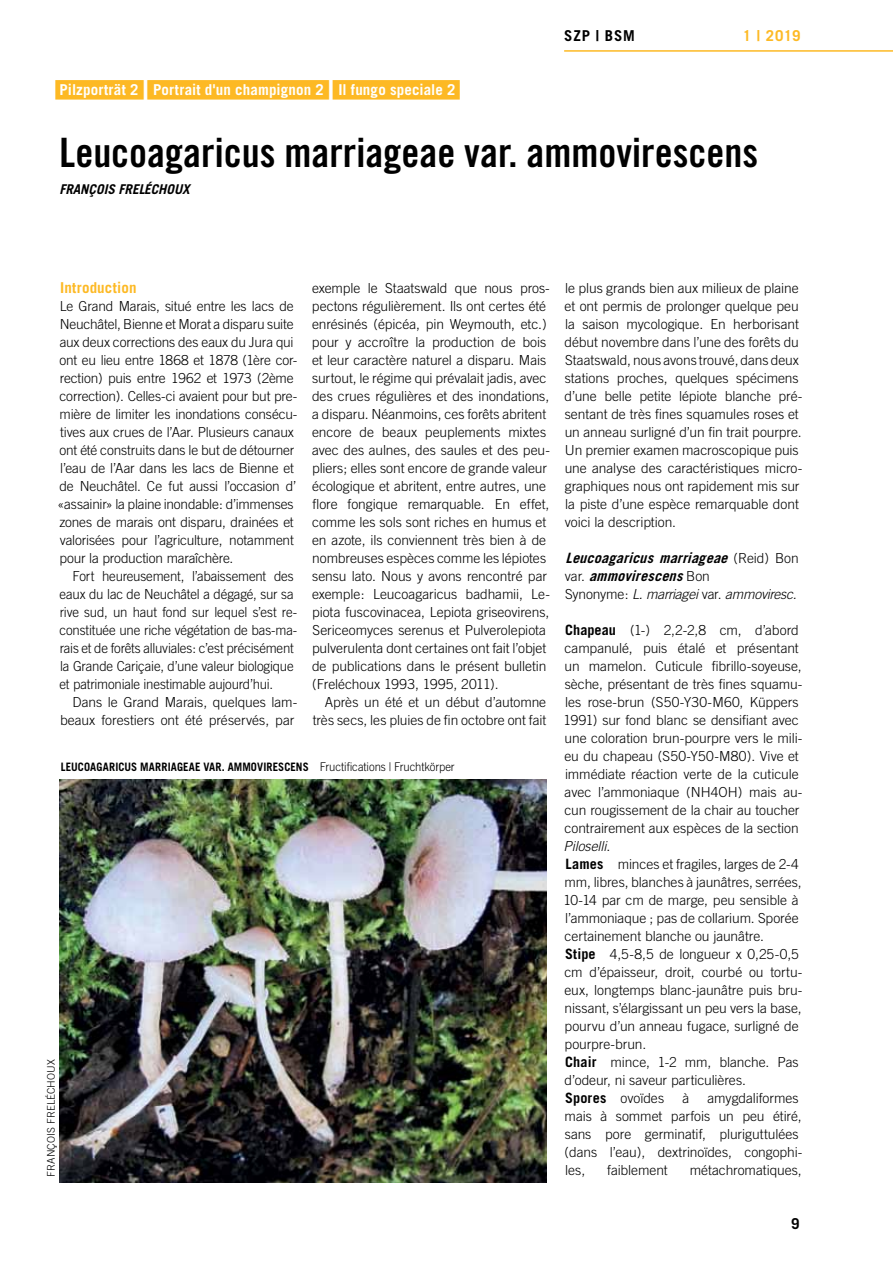
<style>
.page{position:relative;width:893px;height:1263px;background:#fff}
.page>*{position:absolute;margin:0;border:0;box-sizing:border-box;transform-origin:0 0}
.t1{font:40.5px "Trade Gothic Bold Cond Twenty";color:#000}
.t2{font:700 15px "Trade Gothic";letter-spacing:.01em;color:#fff}
.t3{font:700 15px "Trade Gothic";letter-spacing:.015em;color:#fdb924}
.t4{font:700 15px "Trade Gothic";letter-spacing:.06em;color:#000}
.t5{font:italic 700 14.25px/18px "Trade Gothic";color:#000}
.t6{font:300 13.8px/18px "Trade Gothic";letter-spacing:-.005em;color:#000}
.t7{font:300 13.8px/18px "Trade Gothic";letter-spacing:-.005em;color:#000;scale:.96 1}
.t8{font:italic 300 13.8px "Trade Gothic";letter-spacing:-.015em;color:#000}
.t9{font:italic 700 13.5px "Trade Gothic";letter-spacing:-.005em;color:#000}
.t10{font:700 11.7px "Trade Gothic";letter-spacing:.015em;color:#000;scale:.94 1}
.t11{font:300 10.5px "Trade Gothic";color:#000}
.s1{font-size:28.5px}
.s2{font-weight:300;font-size:12px}
.s3{font-weight:300;font-style:normal;font-size:13.8px}
.s4{font-style:normal}
.s5{font-weight:700;font-size:14.25px}
.s6{font-style:italic}
</style>
<div class="page">
<hr style="left:564px;top:50px;width:329px;height:2px;background:#fdb924">
<img style="left:60px;top:779px;width:487px;height:403px">
<div style="left:55px;top:80px;width:405px;height:20px;background:#fdb924"></div>
<p class="t2" style="left:60px;top:81px;width:397px">Pilzporträt 2 <span class="s1">|</span> Portrait d'un champignon 2 <span class="s1">|</span> Il fungo speciale 2</p>
<p class="t4" style="left:564px;top:27px;width:72px">SZP | BSM</p>
<p class="t3" style="left:743px;top:27px;width:59px">1 | 2019</p>
<h1 class="t1" style="left:60px;top:128px;width:700px">Leucoagaricus marriageae var. ammovirescens</h1>
<p class="t9" style="left:60px;top:181px;width:132px">FRANÇOIS FRELÉCHOUX</p>
<p class="t3" style="left:60px;top:279px;width:78px">Introduction</p>
<p class="t6" style="left:58px;top:297px;width:241px">Le Grand Marais, situé entre les lacs de Neuchâtel, Bienne et Morat a disparu suite aux deux corrections des eaux du Jura qui ont eu lieu entre 1868 et 1878 (1ère cor&shy;rection) puis entre 1962 et 1973 (2ème correction). Celles-ci avaient pour but pre&shy;mière de limiter les inondations consécu&shy;tives aux crues de l’Aar. Plusieurs canaux ont été construits dans le but de détourner l’eau de l’Aar dans les lacs de Bienne et de Neuchâtel. Ce fut aussi l’occasion d’ «assainir» la plaine inondable: d’immenses zones de marais ont disparu, drainées et valorisées pour l’agriculture, notamment pour la production maraîchère.</p>
<p class="t7" style="left:60px;top:567px;width:249px;text-indent:13px">Fort heureusement, l’abaissement des eaux du lac de Neuchâtel a dégagé, sur sa rive sud, un haut fond sur lequel s’est re&shy;constituée une riche végétation de bas-ma&shy;rais et de forêts alluviales: c’est précisément la Grande Cariçaie, d’une valeur biologique et patrimoniale inestimable aujourd’hui.</p>
<p class="t6" style="left:60px;top:693px;width:239px;text-align:right">Dans le Grand Marais, quelques lam&shy;beaux forestiers ont été préservés, par</p>
<p class="t6" style="left:312px;top:279px;width:239px">exemple le Staatswald que nous pros&shy;pectons régulièrement. Ils ont certes été enrésinés (épicéa, pin Weymouth, etc.) pour y accroître la production de bois et leur caractère naturel a disparu. Mais surtout, le régime qui prévalait jadis, avec des crues régulières et des inondations, a disparu. Néanmoins, ces forêts abritent encore de beaux peuplements mixtes avec des aulnes, des saules et des peu&shy;pliers; elles sont encore de grande valeur écologique et abritent, entre autres, une flore fongique remarquable. En effet, comme les sols sont riches en humus et en azote, ils conviennent très bien à de nombreuses espèces comme les lépiotes sensu lato. Nous y avons rencontré par exemple: Leucoagaricus badhamii, Le&shy;piota fuscovinacea, Lepiota griseovirens, Sericeomyces serenus et Pulverolepiota pulverulenta dont certaines ont fait l’objet de publications dans le présent bulletin (Freléchoux 1993, 1995, 2011).</p>
<p class="t6" style="left:313px;top:693px;width:235px;text-align:right">Après un été et un début d’automne très secs, les pluies de fin octobre ont fait</p>
<p class="t10" style="left:61px;top:759px;width:420px">Leucoagaricus marriageae var. ammovirescens <span class="s2">Fructifications | Fruchtkörper</span></p>
<p class="t11" style="left:45px;top:1177px;width:119px;rotate:-90deg">françois freléchoux</p>
<p class="t6" style="left:565px;top:279px;width:239px">le plus grands bien aux milieux de plaine et ont permis de prolonger quelque peu la saison mycologique. En herborisant début novembre dans l’une des forêts du Staatswald, nous avons trouvé, dans deux stations proches, quelques spécimens d’une belle petite lépiote blanche pré&shy;sentant de très fines squamules roses et un anneau surligné d’un fin trait pourpre.<br>Un premier examen macroscopique puis une analyse des caractéristiques micro&shy;graphiques nous ont rapidement mis sur la piste d’une espèce remarquable dont voici la description.</p>
<p class="t5" style="left:565px;top:549px;width:235px">Leucoagaricus marriageae <span class="s3">( R e i d ) B o n v a r .</span> ammovirescens<span class="s3">B o n</span></p>
<p class="t8" style="left:565px;top:586px;width:233px"><span class="s4">Synonyme:</span> L. marriagei <span class="s4">var.</span> ammoviresc.</p>
<p class="t6" style="left:563px;top:621px;width:241px"><span class="s5">Chapeau</span> (1-) 2,2-2,8 cm, d’abord campanulé, puis étalé et présentant un mamelon. Cuticule fibrillo-soyeuse, sèche, présentant de très fines squamu&shy;les rose-brun (S50-Y30-M60, Küppers 1991) sur fond blanc se densifiant avec une coloration brun-pourpre vers le mili&shy;eu du chapeau (S50-Y50-M80). Vive et immédiate réaction verte de la cuticule avec l’ammoniaque (NH4OH) mais au&shy;cun rougissement de la chair au toucher contrairement aux espèces de la section <span class="s6">Piloselli</span>.<br><span class="s5">Lames</span> minces et fragiles, larges de 2-4 mm, libres, blanches à jaunâtres, serrées, 10-14 par cm de marge, peu sensible à l’ammoniaque ; pas de collarium. Sporée certainement blanche ou jaunâtre.<br><span class="s5">Stipe</span> 4,5-8,5 de longueur x 0,25-0,5 cm d’épaisseur, droit, courbé ou tortu&shy;eux, longtemps blanc-jaunâtre puis bru&shy;nissant, s’élargissant un peu vers la base, pourvu d’un anneau fugace, surligné de pourpre-brun.<br><span class="s5">Chair</span> mince, 1-2 mm, blanche. Pas d’odeur, ni saveur particulières.<br><span class="s5">Spores</span> ovoïdes</p>
<p class="t6" style="left:565px;top:1089px;width:239px;text-indent:143px">amygdaliformes mais à sommet parfois un peu étiré, sans pore germinatif, pluriguttulées (dans l’eau), dextrinoïdes, congophi&shy;les,</p>
<p class="t6" style="left:682px;top:1089px;width:8px">à</p>
<p class="t6" style="left:607px;top:1161px;width:62px">faiblement</p>
<p class="t6" style="left:690px;top:1161px;width:114px">métachromatiques,</p>
<p class="t4" style="left:791px;top:1214px;width:10px">9</p>
</div>
